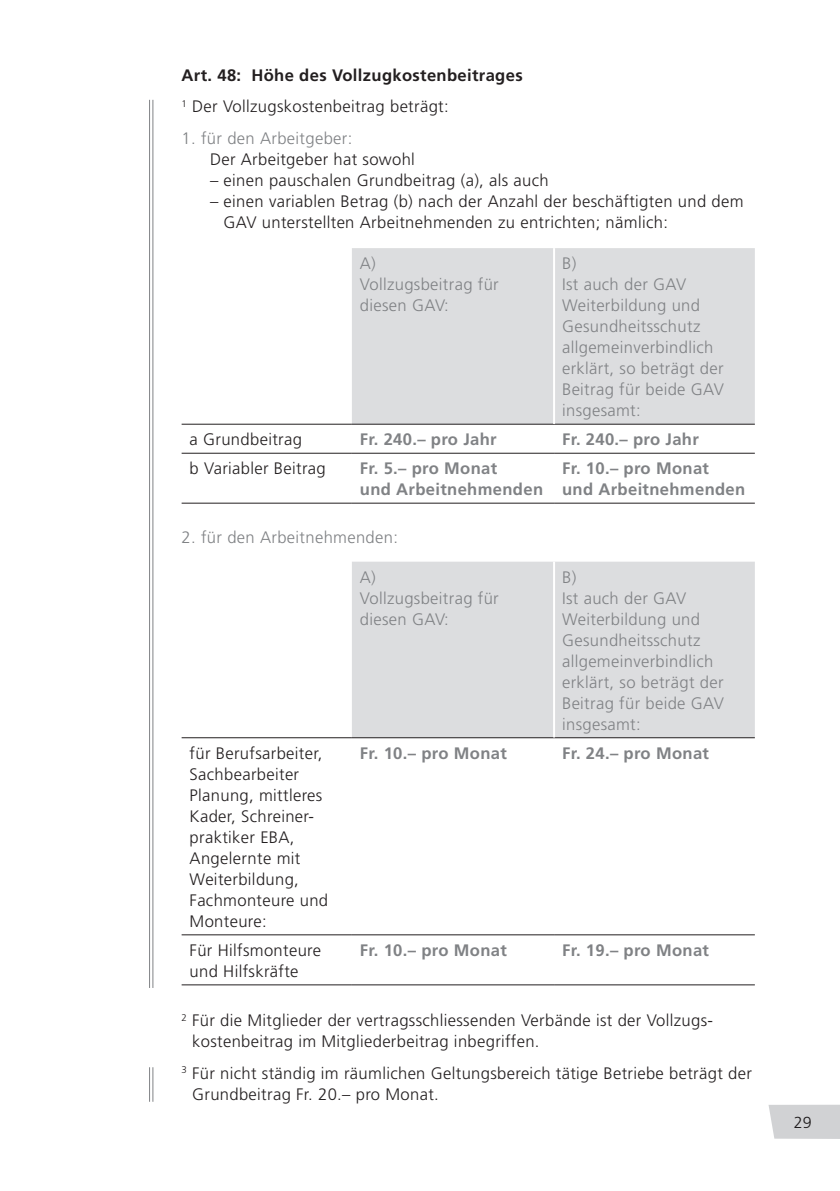
<style>
.page{position:relative;width:840px;height:1191px;background:#fff}
.page>*{position:absolute;margin:0;border:0;box-sizing:border-box;transform-origin:0 0}
._00_Lauftext{font:300 16.6px/21px "Frutiger";letter-spacing:.02em;color:#231f20}
._00_Lauftext-2{font:300 16.6px/21px "Frutiger";letter-spacing:.02em;color:#808285}
._00_Lauftext-3{font:700 16.6px/21px "Frutiger";letter-spacing:.02em;color:#808285}
._00_Lauftext-4{font:700 16.6px "Frutiger";letter-spacing:.02em;color:#231f20}
.t1{font:300 16px "Frutiger";color:#231f20}
</style>
<div class="page">
<svg style="left:768px;top:1104px;width:71px;height:35px;background:#d4d5d7"></svg>
<div style="left:351px;top:248px;width:403px;height:176px;background:#dcdddf"></div>
<hr style="left:181px;top:424px;width:170px;height:1px;background:#231f20">
<hr style="left:351px;top:424px;width:202px;height:1px;background:#231f20">
<hr style="left:553px;top:424px;width:201px;height:1px;background:#231f20">
<hr style="left:181px;top:453px;width:170px;height:1px;background:#231f20">
<hr style="left:351px;top:453px;width:202px;height:1px;background:#231f20">
<hr style="left:553px;top:453px;width:201px;height:1px;background:#231f20">
<hr style="left:181px;top:503px;width:170px;height:1px;background:#231f20">
<hr style="left:351px;top:503px;width:202px;height:1px;background:#231f20">
<hr style="left:553px;top:503px;width:201px;height:1px;background:#231f20">
<hr style="left:552px;top:248px;width:2px;height:176px;background:#fff">
<div style="left:352px;top:561px;width:402px;height:176px;background:#dcdddf"></div>
<hr style="left:181px;top:737px;width:170px;height:1px;background:#231f20">
<hr style="left:351px;top:737px;width:202px;height:1px;background:#231f20">
<hr style="left:553px;top:737px;width:201px;height:1px;background:#231f20">
<hr style="left:181px;top:934px;width:170px;height:1px;background:#231f20">
<hr style="left:351px;top:934px;width:202px;height:1px;background:#231f20">
<hr style="left:553px;top:934px;width:201px;height:1px;background:#231f20">
<hr style="left:181px;top:984px;width:170px;height:1px;background:#231f20">
<hr style="left:351px;top:984px;width:202px;height:1px;background:#231f20">
<hr style="left:553px;top:984px;width:201px;height:1px;background:#231f20">
<hr style="left:552px;top:561px;width:2px;height:176px;background:#fff">
<hr style="left:152px;top:100px;width:1px;height:888px;background:#808285">
<hr style="left:149px;top:100px;width:1px;height:888px;background:#808285">
<hr style="left:152px;top:1067px;width:1px;height:34px;background:#808285">
<hr style="left:149px;top:1067px;width:1px;height:34px;background:#808285">
<p class="_00_Lauftext-4" style="left:181px;top:65px;width:342px">Art. 48: Höhe des Vollzugkostenbeitrages</p>
<p class="_00_Lauftext" style="left:181px;top:96px;width:268px"><sup>1</sup> Der Vollzugskostenbeitrag beträgt:</p>
<p class="_00_Lauftext-2" style="left:181px;top:128px;width:172px">1. für den Arbeitgeber:</p>
<p class="_00_Lauftext" style="left:210px;top:149px;width:206px">Der Arbeitgeber hat sowohl</p>
<p class="_00_Lauftext" style="left:210px;top:170px;width:340px">– einen pauschalen Grundbeitrag (a), als auch</p>
<p class="_00_Lauftext" style="left:223px;top:191px;width:521px;text-indent:-14px">– einen variablen Betrag (b) nach der Anzahl der beschäftigten und dem<br>GAV unterstellten Arbeitnehmenden zu entrichten; nämlich:</p>
<p class="_00_Lauftext-2" style="left:359px;top:253px;width:18px">A)</p>
<p class="_00_Lauftext-2" style="left:359px;top:274px;width:140px">Vollzugsbeitrag für diesen GAV:</p>
<p class="_00_Lauftext-2" style="left:561px;top:253px;width:16px">B)</p>
<p class="_00_Lauftext-2" style="left:561px;top:274px;width:163px">Ist auch der GAV<br>Weiterbildung und<br>Gesundheitsschutz allgemeinverbindlich erklärt, so beträgt der<br>Beitrag für beide GAV insgesamt:</p>
<p class="_00_Lauftext" style="left:189px;top:429px;width:114px">a Grundbeitrag</p>
<p class="_00_Lauftext-3" style="left:359px;top:429px;width:138px">Fr. 240.– pro Jahr</p>
<p class="_00_Lauftext-3" style="left:561px;top:429px;width:138px">Fr. 240.– pro Jahr</p>
<p class="_00_Lauftext" style="left:189px;top:458px;width:138px">b Variabler Beitrag</p>
<p class="_00_Lauftext-3" style="left:359px;top:458px;width:185px">Fr. 5.– pro Monat<br>und Arbeitnehmenden</p>
<p class="_00_Lauftext-3" style="left:561px;top:458px;width:185px">Fr. 10.– pro Monat<br>und Arbeitnehmenden</p>
<p class="_00_Lauftext-2" style="left:181px;top:527px;width:218px">2. für den Arbeitnehmenden:</p>
<p class="_00_Lauftext-2" style="left:359px;top:566px;width:18px">A)</p>
<p class="_00_Lauftext-2" style="left:359px;top:587px;width:140px">Vollzugsbeitrag für diesen GAV:</p>
<p class="_00_Lauftext-2" style="left:561px;top:566px;width:16px">B)</p>
<p class="_00_Lauftext-2" style="left:561px;top:587px;width:163px">Ist auch der GAV<br>Weiterbildung und<br>Gesundheitsschutz allgemeinverbindlich erklärt, so beträgt der<br>Beitrag für beide GAV insgesamt:</p>
<p class="_00_Lauftext" style="left:189px;top:742px;width:140px">für Berufsarbeiter,<br>Sachbearbeiter<br>Planung, mittleres<br>Kader, Schreiner&shy;praktiker EBA,<br>Angelernte mit<br>Weiterbildung,<br>Fachmonteure und<br>Monteure:</p>
<p class="_00_Lauftext-3" style="left:359px;top:742px;width:148px">Fr. 10.– pro Monat</p>
<p class="_00_Lauftext-3" style="left:561px;top:742px;width:148px">Fr. 24.– pro Monat</p>
<p class="_00_Lauftext" style="left:189px;top:939px;width:133px">Für Hilfsmonteure und Hilfskräfte</p>
<p class="_00_Lauftext-3" style="left:359px;top:939px;width:148px">Fr. 10.– pro Monat</p>
<p class="_00_Lauftext-3" style="left:561px;top:939px;width:148px">Fr. 19.– pro Monat</p>
<p class="_00_Lauftext" style="left:192px;top:1010px;width:521px;text-indent:-11px"><sup>2</sup> Für die Mitglieder der vertragsschliessenden Verbände ist der Vollzugs&shy;kostenbeitrag im Mitgliederbeitrag inbegriffen.</p>
<p class="_00_Lauftext" style="left:192px;top:1062px;width:561px;text-indent:-11px"><sup>3</sup> Für nicht ständig im räumlichen Geltungsbereich tätige Betriebe beträgt der<br>Grundbeitrag Fr. 20.– pro Monat.</p>
<p class="t1" style="left:793px;top:1113px;width:19px">29</p>
</div>
